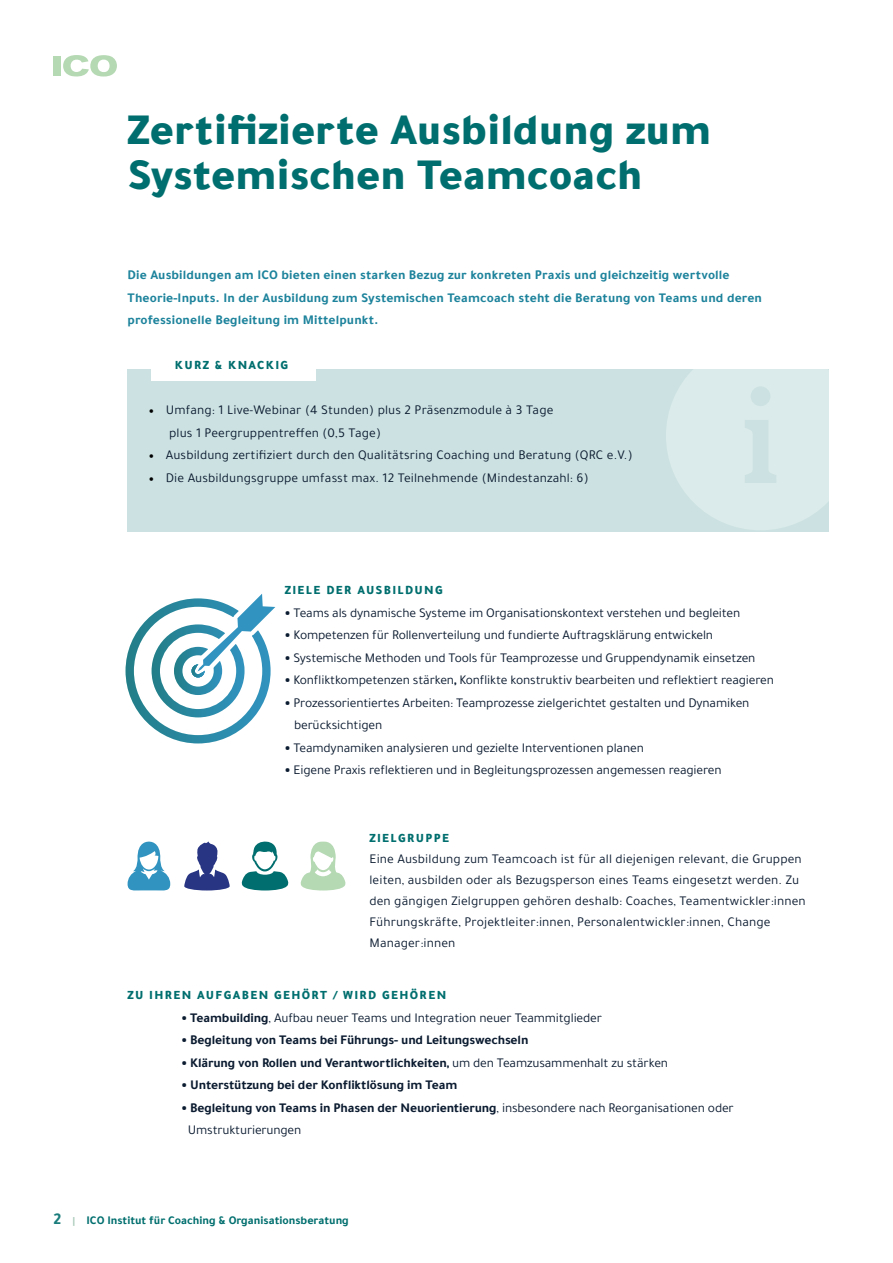
<style>
.page{position:relative;width:893px;height:1263px;background:#fff}
.page>*{position:absolute;margin:0;border:0;box-sizing:border-box;transform-origin:0 0}
.t1{font:900 45px/45px "Tajawal";color:#006e6e}
.t2{font:13.5px/22.5px "Tajawal";letter-spacing:-.01em;color:#0b1b30}
.t3{font:13.5px/21px "Tajawal";letter-spacing:.01em;color:#0b1b30}
.t4{font:700 13.5px/22.5px "Tajawal";letter-spacing:.01em;color:#1d839c}
.t5{font:700 13.5px "Tajawal";letter-spacing:-.01em;color:#0b1b30}
.t6{font:900 12.75px "Tajawal";letter-spacing:.1em;color:#006e6e}
.t7{font:700 12px "Tajawal";color:#006e6e}
.s1{font-family:"Minion Pro";color:#000}
.s2{font-weight:900}
.s3{font-weight:700}
.s4{font-weight:400}
.s5{font-size:16.5px;color:#1a7d7c}
.s6{font-size:10.5px;color:#a7c8b8}
</style>
<div class="page">
<div style="left:53px;top:56px;width:7px;height:20px;background:#b5d9b3"></div>
<svg style="left:63px;top:55px;width:54px;height:21px"></svg>
<div style="left:128px;top:369px;width:701px;height:163px;background:#cce2e2"></div>
<svg style="left:666px;top:369px;width:163px;height:161px"></svg>
<div style="left:151px;top:346px;width:165px;height:35px;background:#fff"></div>
<svg style="left:125px;top:594px;width:150px;height:150px"></svg>
<svg style="left:184px;top:842px;width:46px;height:48px"></svg>
<svg style="left:301px;top:841px;width:45px;height:49px"></svg>
<svg style="left:242px;top:841px;width:46px;height:49px"></svg>
<svg style="left:128px;top:841px;width:42px;height:50px"></svg>
<h1 class="t1" style="left:128px;top:105px;width:585px">Zertifizierte Ausbildung zum<br>Systemischen Teamcoach</h1>
<p class="t4" style="left:128px;top:263px;width:636px">Die Ausbildungen am ICO bieten einen starken Bezug zur konkreten Praxis und gleichzeitig wertvolle<br>Theorie-Inputs. In der Ausbildung zum Systemischen Teamcoach steht die Beratung von Teams und deren professionelle Begleitung im Mittelpunkt.</p>
<p class="t6" style="left:175px;top:354px;width:115px">KURZ &amp; KNACKIG</p>
<p class="t3" style="left:169px;top:399px;width:386px;line-height:22.5px;text-indent:-20px"><span class="s1">•</span> Umfang: 1 Live-Webinar (4 Stunden) plus 2 Präsenzmodule à 3 Tage plus 1 Peergruppentreffen (0,5 Tage)</p>
<p class="t3" style="left:149px;top:444px;width:485px"><span class="s1">•</span> Ausbildung zertifiziert durch den Qualitätsring Coaching und Beratung (QRC e.V.)</p>
<p class="t3" style="left:149px;top:467px;width:441px"><span class="s1">•</span> Die Ausbildungsgruppe umfasst max. 12 Teilnehmende (Mindestanzahl: 6)</p>
<p class="t6" style="left:285px;top:579px;width:160px">ZIELE DER AUSBILDUNG</p>
<p class="t2" style="left:285px;top:601px;width:457px"><span class="s2">•</span> Teams als dynamische Systeme im Organisationskontext verstehen und begleiten</p>
<p class="t2" style="left:285px;top:624px;width:430px"><span class="s2">•</span> Kompetenzen für Rollenverteilung und fundierte Auftragsklärung entwickeln</p>
<p class="t2" style="left:285px;top:646px;width:472px"><span class="s2">•</span> Systemische Methoden und Tools für Teamprozesse und Gruppendynamik einsetzen</p>
<p class="t2" style="left:285px;top:669px;width:491px"><span class="s2">•</span> Konfliktkompetenzen stärken<span class="s3">,</span> Konflikte konstruktiv bearbeiten und reflektiert reagieren</p>
<p class="t2" style="left:294px;top:691px;width:457px;text-indent:-9px"><span class="s2">•</span> Prozessorientiertes Arbeiten: Teamprozesse zielgerichtet gestalten und Dynamiken berücksichtigen</p>
<p class="t2" style="left:285px;top:736px;width:361px"><span class="s2">•</span> Teamdynamiken analysieren und gezielte Interventionen planen</p>
<p class="t2" style="left:285px;top:759px;width:438px"><span class="s2">•</span> Eigene Praxis reflektieren und in Begleitungsprozessen angemessen reagieren</p>
<p class="t6" style="left:369px;top:826px;width:81px">ZIELGRUPPE</p>
<p class="t3" style="left:369px;top:848px;width:438px">Eine Ausbildung zum Teamcoach ist für all diejenigen relevant, die Gruppen leiten, ausbilden oder als Bezugsperson eines Teams eingesetzt werden. Zu den gängigen Zielgruppen gehören deshalb: Coaches, Teamentwickler:innen Führungskräfte, Projektleiter:innen, Personalentwickler:innen, Change Manager:innen</p>
<p class="t6" style="left:128px;top:984px;width:320px">ZU IHREN AUFGABEN GEHÖRT / WIRD GEHÖREN</p>
<p class="t2" style="left:182px;top:1006px;width:422px"><span class="s2">•</span> <span class="s3">Teambuilding</span>, Aufbau neuer Teams und Integration neuer Teammitglieder</p>
<p class="t5" style="left:182px;top:1030px;width:348px"><span class="s2">•</span> Begleitung von Teams bei Führungs- und Leitungswechseln</p>
<p class="t5" style="left:182px;top:1052px;width:488px"><span class="s2">•</span> Klärung von Rollen und Verantwortlichkeiten, <span class="s4">um den Teamzusammenhalt zu stärken</span></p>
<p class="t5" style="left:182px;top:1075px;width:277px"><span class="s2">•</span> Unterstützung bei der Konfliktlösung im Team</p>
<p class="t2" style="left:188px;top:1096px;width:548px;text-indent:-6px"><span class="s2">•</span> <span class="s3">Begleitung von Teams in Phasen der Neuorientierung</span>, insbesondere nach Reorganisationen oder<br>Umstrukturierungen</p>
<p class="t7" style="left:53px;top:1211px;width:297px"><span class="s5">2</span> <span class="s6">|</span> ICO Institut für Coaching &amp; Organisationsberatung</p>
</div>
